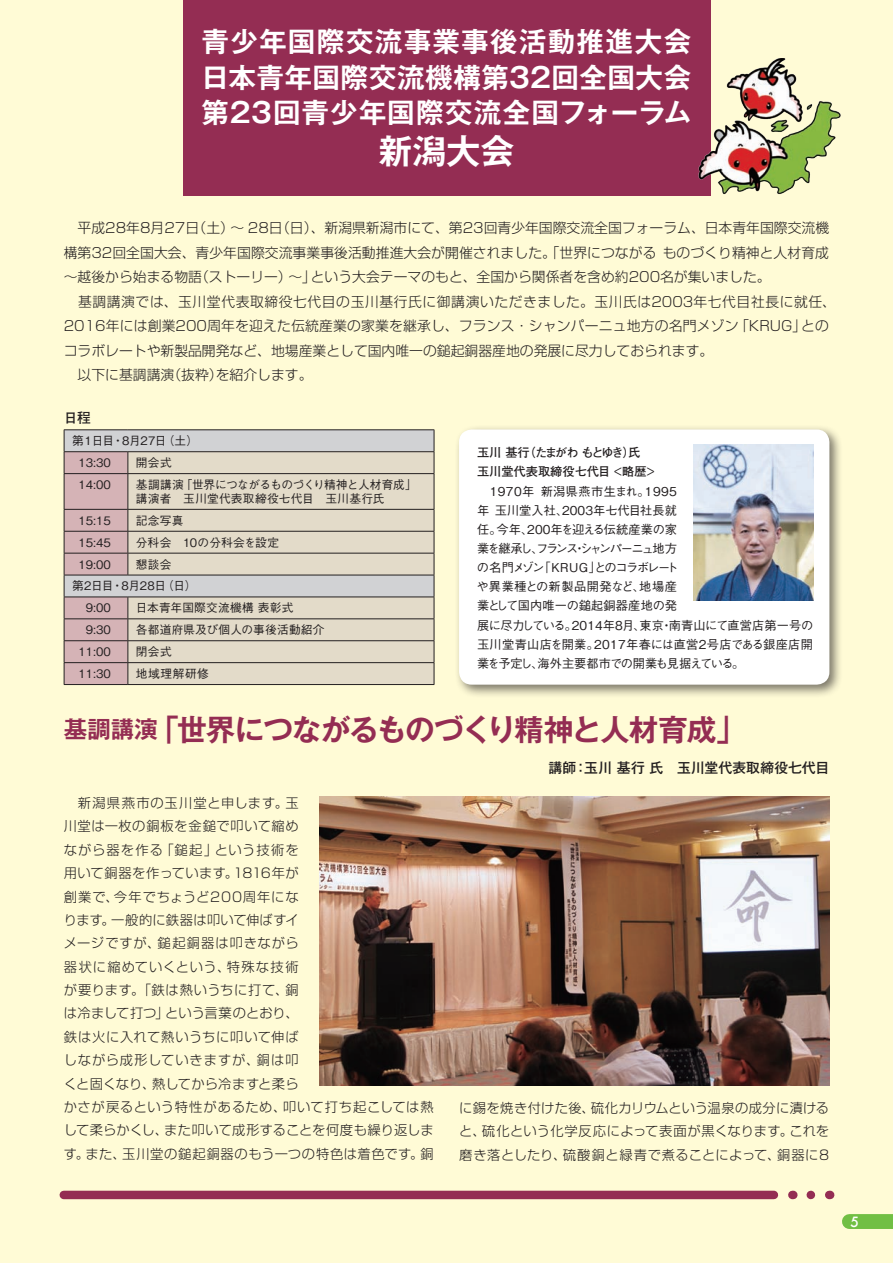
<style>
.page{position:relative;width:893px;height:1263px;background:#fffbd6}
.page>*{position:absolute;margin:0;border:0;box-sizing:border-box;transform-origin:0 0}
.t1{font:700 34.05px "Gothic MB101 Pro De";color:#fff}
.t2{font:700 29.7px "Gothic MB101 Pro De";letter-spacing:-.04em;color:#942d53}
.t3{font:700 27.6px/35.1px "Gothic MB101 Pro De";letter-spacing:.025em;color:#fff;text-align:justify}
.t4{font:300 13.8px/24.5px "Shin Go Pro";color:#231f20}
.t5{font:500 13.8px "Gothic MB101 Pro";letter-spacing:.01em;color:#231f20}
.t6{font:700 13.8px "Futo Go B101 Pro";color:#231f20}
.t7{font:500 13.8px "Futura";color:#fff}
.t8{font:300 13.35px/23.4px "Shin Go Pro";letter-spacing:.04em;color:#231f20}
.t9{font:500 12.15px/19.2px "Gothic BBB Pro";color:#231f20}
.t10{font:700 12.15px/19.2px "Futo Go B101 Pro";color:#231f20}
.t11{font:500 11.7px/13.8px "Gothic BBB Pro";letter-spacing:.005em;color:#231f20}
.t12{font:500 11.7px/21.9px "Gothic BBB Pro";letter-spacing:-.035em;color:#231f20}
.t13{font:500 11.7px "Gothic BBB Pro";letter-spacing:-.03em;color:#231f20}
.s1{font-size:23.4px}
</style>
<div class="page">
<div style="left:849px;top:1214px;width:44px;height:15px;background:#71bf44"></div>
<div style="left:183px;top:0;width:527px;height:196px;background:#942d53"></div>
<div style="left:129px;top:430px;width:305px;height:21px;background:#d1d2d4"></div>
<svg style="left:129px;top:452px;width:305px;height:232px;background:#ded7c7"></svg>
<hr style="left:64px;top:429px;width:64px;height:1px;background:#231f20">
<hr style="left:128px;top:429px;width:306px;height:1px;background:#231f20">
<hr style="left:128px;top:451px;width:306px;height:1px;background:#231f20">
<svg style="left:434px;top:430px;width:1px;height:43px"></svg>
<hr style="left:128px;top:473px;width:306px;height:1px;background:#231f20">
<hr style="left:434px;top:474px;width:1px;height:35px;background:#231f20">
<hr style="left:128px;top:509px;width:306px;height:1px;background:#231f20">
<hr style="left:128px;top:531px;width:306px;height:1px;background:#231f20">
<hr style="left:128px;top:553px;width:306px;height:1px;background:#231f20">
<hr style="left:128px;top:575px;width:306px;height:1px;background:#231f20">
<hr style="left:128px;top:597px;width:306px;height:1px;background:#231f20">
<hr style="left:128px;top:618px;width:306px;height:1px;background:#231f20">
<hr style="left:128px;top:640px;width:306px;height:1px;background:#231f20">
<hr style="left:128px;top:662px;width:306px;height:1px;background:#231f20">
<svg style="left:64px;top:430px;width:65px;height:254px;background:#c9afb1"></svg>
<svg style="left:434px;top:510px;width:1px;height:174px"></svg>
<hr style="left:64px;top:684px;width:64px;height:1px;background:#231f20">
<hr style="left:128px;top:684px;width:306px;height:1px;background:#231f20">
<img style="left:698px;top:58px;width:143px;height:138px">
<img style="left:320px;top:796px;width:509px;height:289px">
<div style="left:64px;top:1191px;width:710px;height:8px;background:#942d53"></div>
<svg style="left:811px;top:1191px;width:5px;height:8px"></svg>
<div style="left:454px;top:425px;width:389px;height:273px;background:#231f20;opacity:.6"></div>
<div style="left:459px;top:429px;width:370px;height:256px;background:#fff;border-radius:13px"></div>
<img style="left:694px;top:444px;width:119px;height:156px">
<h3 class="t3" style="left:202px;top:21px;width:491px">青少年国際交流事業事後活動推進大会日本青年国際交流機構第32回全国大会第23回青少年国際交流全国フォーラム</h3>
<h1 class="t1" style="left:378px;top:123px;width:138px">新潟大会</h1>
<p class="t4" style="left:64px;top:214px;width:774px">　平成28年8月27日（土）～ 28日（日）、新潟県新潟市にて、第23回青少年国際交流全国フォーラム、日本青年国際交流機構第32回全国大会、青少年国際交流事業事後活動推進大会が開催されました。「世界につながる ものづくり精神と人材育成～越後から始まる物語（ストーリー）～」という大会テーマのもと、全国から関係者を含め約200名が集いました。<br>　基調講演では、玉川堂代表取締役七代目の玉川基行氏に御講演いただきました。玉川氏は2003年七代目社長に就任、2016年には創業200周年を迎えた伝統産業の家業を継承し、フランス・シャンパーニュ地方の名門メゾン「KRUG」とのコラボレートや新製品開発など、地場産業として国内唯一の鎚起銅器産地の発展に尽力しておられます。<br>　以下に基調講演（抜粋）を紹介します。</p>
<p class="t6" style="left:64px;top:406px;width:29px">日程</p>
<p class="t12" style="left:78px;top:428px;width:121px;text-indent:-6px">第１日目・8月27日（土）<br>13:30</p>
<p class="t11" style="left:136px;top:454px;width:37px">開会式</p>
<p class="t11" style="left:78px;top:476px;width:34px">14:00</p>
<p class="t11" style="left:136px;top:476px;width:282px">基調講演「世界につながるものづくり精神と人材育成」講演者　玉川堂代表取締役七代目　玉川基行氏</p>
<p class="t11" style="left:78px;top:512px;width:34px">15:15</p>
<p class="t11" style="left:136px;top:512px;width:49px">記念写真</p>
<p class="t11" style="left:78px;top:534px;width:34px">15:45</p>
<p class="t11" style="left:136px;top:534px;width:145px">分科会　10の分科会を設定</p>
<p class="t11" style="left:78px;top:556px;width:34px">19:00</p>
<p class="t11" style="left:136px;top:556px;width:37px">懇談会</p>
<p class="t13" style="left:72px;top:577px;width:126px">第2日目・8月28日（日）</p>
<p class="t11" style="left:86px;top:600px;width:27px">9:00</p>
<p class="t11" style="left:136px;top:600px;width:159px">日本青年国際交流機構表彰式</p>
<p class="t11" style="left:86px;top:621px;width:27px">9:30</p>
<p class="t11" style="left:136px;top:621px;width:190px">各都道府県及び個人の事後活動紹介</p>
<p class="t11" style="left:78px;top:643px;width:34px">11:00</p>
<p class="t11" style="left:136px;top:643px;width:37px">閉会式</p>
<p class="t11" style="left:78px;top:665px;width:34px">11:30</p>
<p class="t11" style="left:136px;top:665px;width:74px">地域理解研修</p>
<p class="t10" style="left:477px;top:442px;width:179px">玉川 基行（たまがわ もとゆき）氏玉川堂代表取締役七代目 &lt;略歴&gt;</p>
<p class="t9" style="left:477px;top:480px;width:338px">　1970年新潟県燕市生まれ。1995<br>年玉川堂入社、2003年七代目社長就<br>任。今年、200年を迎える伝統産業の家<br>業を継承し、フランス・シャンパーニュ地方<br>の名門メゾン「KRUG」とのコラボレート<br>や異業種との新製品開発など、地場産<br>業として国内唯一の鎚起銅器産地の発<br>展に尽力している。2014年8月、東京・南青山にて直営店第一号の玉川堂青山店を開業。2017年春には直営2号店である銀座店開業を予定し、海外主要都市での開業も見据えている。</p>
<h2 class="t2" style="left:64px;top:705px;width:684px"><span class="s1">基調講演</span>「世界につながるものづくり精神と人材育成」</h2>
<p class="t8" style="left:64px;top:789px;width:371px">　新潟県燕市の玉川堂と申します。玉<br>川堂は一枚の銅板を金鎚で叩いて縮め<br>ながら器を作る「鎚起」という技術を<br>用いて銅器を作っています。1816年が<br>創業で、今年でちょうど200周年にな<br>ります。一般的に鉄器は叩いて伸ばすイ<br>メージですが、鎚起銅器は叩きながら<br>器状に縮めていくという、特殊な技術<br>が要ります。「鉄は熱いうちに打て、銅<br>は冷まして打つ」という言葉のとおり、<br>鉄は火に入れて熱いうちに叩いて伸ば<br>しながら成形していきますが、銅は叩<br>くと固くなり、熱してから冷ますと柔ら<br>かさが戻るという特性があるため、叩いて打ち起こしては熱して柔らかくし、また叩いて成形することを何度も繰り返します。また、玉川堂の鎚起銅器のもう一つの特色は着色です。銅</p>
<p class="t5" style="left:548px;top:757px;width:282px">講師：玉川 基行 氏　玉川堂代表取締役七代目</p>
<p class="t8" style="left:459px;top:1095px;width:371px;text-align:justify">に錫を焼き付けた後、硫化カリウムという温泉の成分に漬けると、硫化という化学反応によって表面が黒くなります。これを磨き落としたり、硫酸銅と緑青で煮ることによって、銅器に8</p>
<p class="t7" style="left:850px;top:1212px;width:10px">5</p>
</div>
